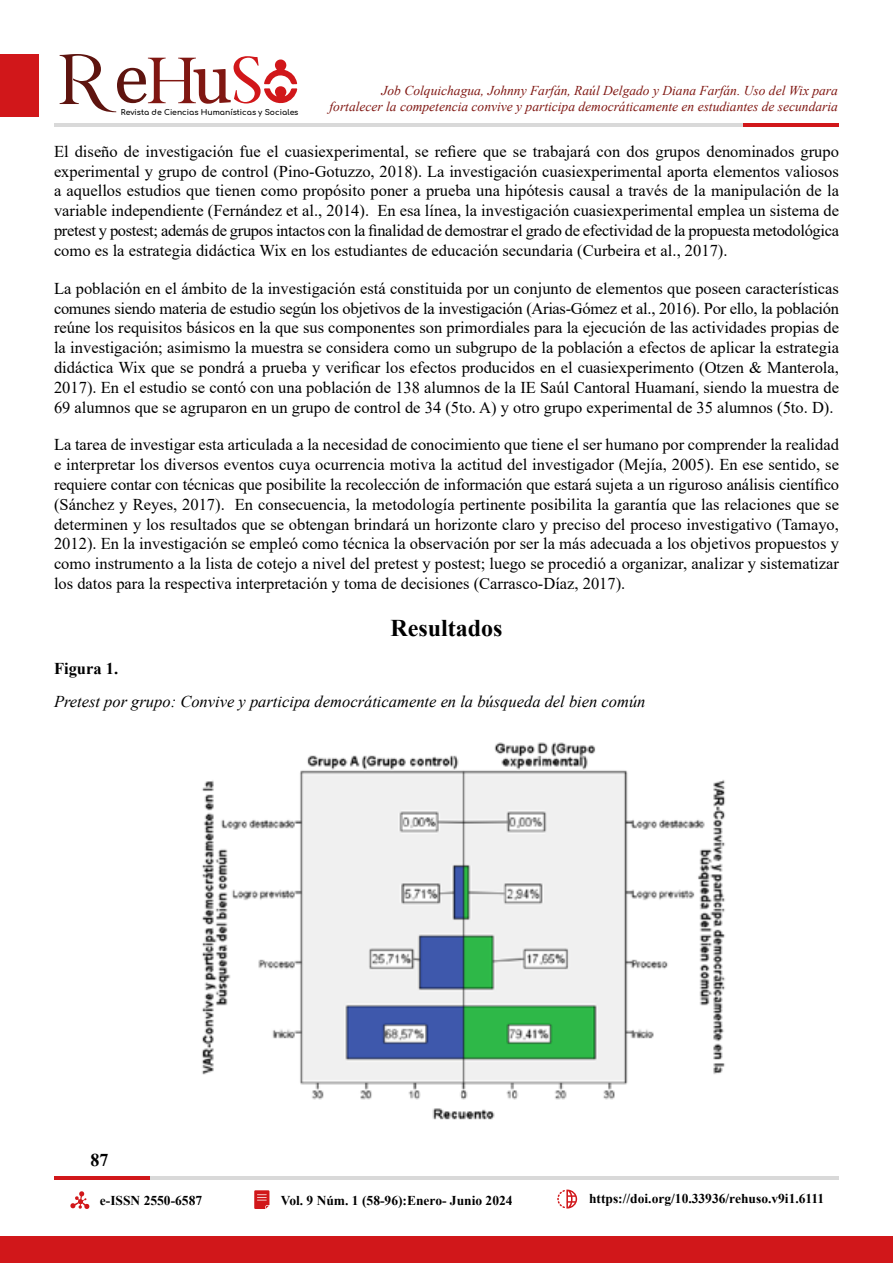
<style>
.page{position:relative;width:893px;height:1263px;background:#fff}
.page>*{position:absolute;margin:0;border:0;box-sizing:border-box;transform-origin:0 0}
.t1{font:700 24px "Times New Roman";color:#000}
.t2{font:700 18px "Times New Roman";color:#000}
.t3{font:16.5px/19.8px "Times New Roman";color:#000;text-align:justify}
.t4{font:italic 16.5px "Times New Roman";color:#000}
.t5{font:700 16.5px "Times New Roman";color:#000}
.t6{font:italic 13.5px/16.2px "Times New Roman";color:#801712;text-align:right}
.t7{font:700 13.5px "Times New Roman";color:#000}
.t8{font:700 7.65px "Comfortaa";color:#000}
</style>
<div class="page">
<div style="left:0;top:54px;width:38px;height:63px;background:#d1171a"></div>
<svg style="left:60px;top:54px;width:237px;height:58px"></svg>
<svg style="left:557px;top:1189px;width:20px;height:19px"></svg>
<svg style="left:254px;top:1190px;width:15px;height:19px"></svg>
<div style="left:0;top:1236px;width:893px;height:27px;background:#d1171a"></div>
<hr style="left:149px;top:1177px;width:690px;height:3px;background:#d9d9d9">
<hr style="left:54px;top:123px;width:689px;height:3px;background:#d9d9d9">
<hr style="left:54px;top:1177px;width:95px;height:3px;background:#d1171a">
<hr style="left:743px;top:123px;width:96px;height:3px;background:#d1171a">
<svg style="left:70px;top:1191px;width:20px;height:18px"></svg>
<img style="left:202px;top:742px;width:523px;height:378px">
<p class="t8" style="left:121px;top:105px;width:179px">Revista de Ciencias Humanísticas y Sociales</p>
<p class="t6" style="left:329px;top:82px;width:510px">Job Colquichagua, Johnny Farfán, Raúl Delgado y Diana Farfán. Uso del Wix para fortalecer la competencia convive y participa democráticamente en estudiantes de secundaria</p>
<p class="t3" style="left:54px;top:141px;width:787px">El diseño de investigación fue el cuasiexperimental, se refiere que se trabajará con dos grupos denominados grupo experimental y grupo de control (Pino-Gotuzzo, 2018). La investigación cuasiexperimental aporta elementos valiosos a aquellos estudios que tienen como propósito poner a prueba una hipótesis causal a través de la manipulación de la variable independiente (Fernández et al., 2014). En esa línea, la investigación cuasiexperimental emplea un sistema de pretest y postest; además de grupos intactos con la finalidad de demostrar el grado de efectividad de la propuesta metodológica como es la estrategia didáctica Wix en los estudiantes de educación secundaria (Curbeira et al., 2017).</p>
<p class="t3" style="left:54px;top:278px;width:787px">La población en el ámbito de la investigación está constituida por un conjunto de elementos que poseen características comunes siendo materia de estudio según los objetivos de la investigación (Arias-Gómez et al., 2016). Por ello, la población reúne los requisitos básicos en la que sus componentes son primordiales para la ejecución de las actividades propias de la investigación; asimismo la muestra se considera como un subgrupo de la población a efectos de aplicar la estrategia didáctica Wix que se pondrá a prueba y verificar los efectos producidos en el cuasiexperimento (Otzen &amp; Manterola, 2017). En el estudio se contó con una población de 138 alumnos de la IE Saúl Cantoral Huamaní, siendo la muestra de 69 alumnos que se agruparon en un grupo de control de 34 (5to. A) y otro grupo experimental de 35 alumnos (5to. D).</p>
<p class="t3" style="left:54px;top:434px;width:787px">La tarea de investigar esta articulada a la necesidad de conocimiento que tiene el ser humano por comprender la realidad e interpretar los diversos eventos cuya ocurrencia motiva la actitud del investigador (Mejía, 2005). En ese sentido, se requiere contar con técnicas que posibilite la recolección de información que estará sujeta a un riguroso análisis científico (Sánchez y Reyes, 2017). En consecuencia, la metodología pertinente posibilita la garantía que las relaciones que se determinen y los resultados que se obtengan brindará un horizonte claro y preciso del proceso investigativo (Tamayo, 2012). En la investigación se empleó como técnica la observación por ser la más adecuada a los objetivos propuestos y como instrumento a la lista de cotejo a nivel del pretest y postest; luego se procedió a organizar, analizar y sistematizar los datos para la respectiva interpretación y toma de decisiones (Carrasco-Díaz, 2017).</p>
<h1 class="t1" style="left:390px;top:610px;width:114px">Resultados</h1>
<p class="t5" style="left:54px;top:656px;width:66px">Figura 1.</p>
<p class="t4" style="left:54px;top:690px;width:593px">Pretest por grupo: Convive y participa democráticamente en la búsqueda del bien común</p>
<p class="t2" style="left:90px;top:1147px;width:19px">87</p>
<p class="t7" style="left:100px;top:1190px;width:104px">e-ISSN 2550-6587</p>
<p class="t7" style="left:281px;top:1190px;width:233px">Vol. 9 Núm. 1 (58-96):Enero- Junio 2024</p>
<p class="t7" style="left:589px;top:1189px;width:237px">https://doi.org/10.33936/rehuso.v9i1.6111</p>
</div>
